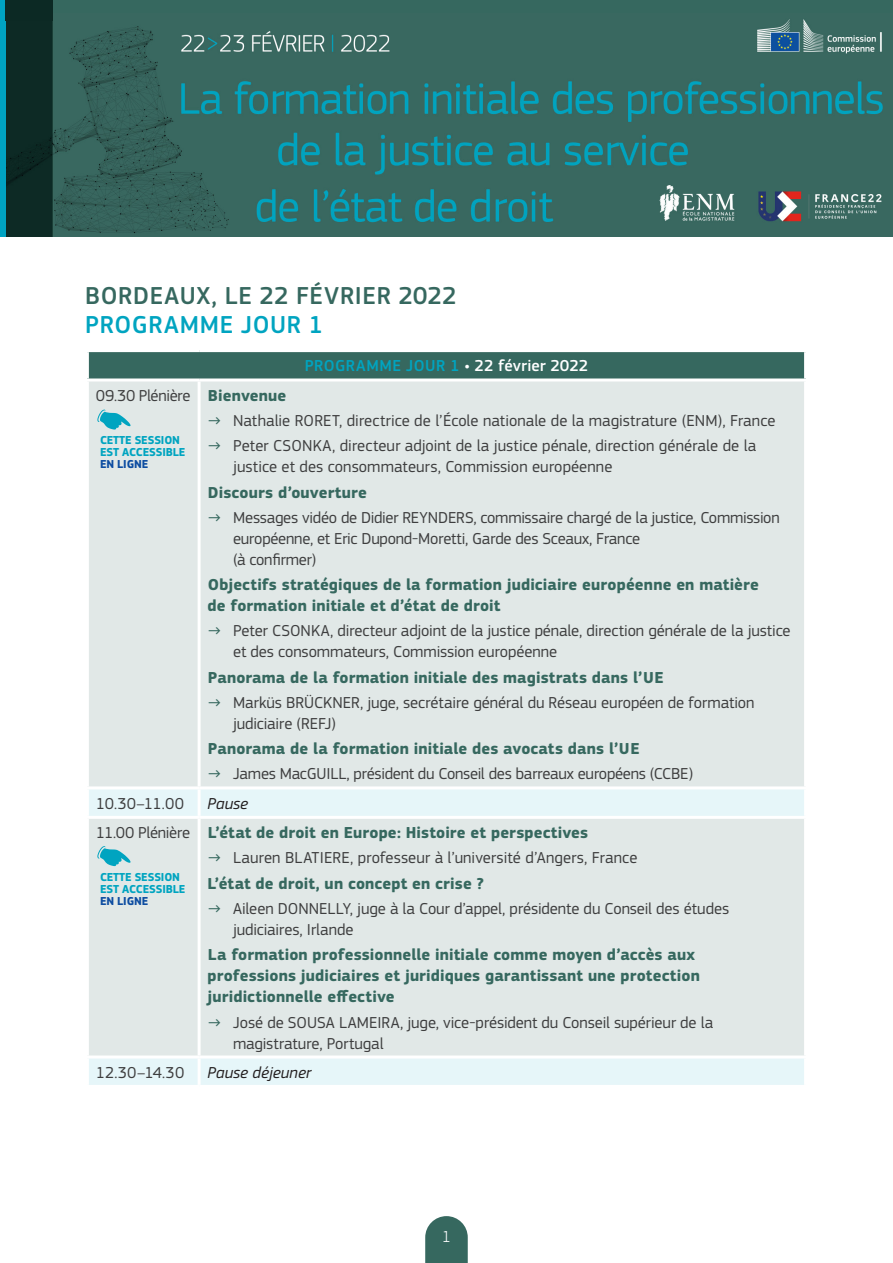
<style>
.page{position:relative;width:893px;height:1263px;background:#fff}
.page>*{position:absolute;margin:0;border:0;box-sizing:border-box;transform-origin:0 0}
.Paragraph_Style_1{font:500 25.5px "EC Square Sans Pro";letter-spacing:.025em;color:#36685f}
.Paragraph_Style_1-2{font:500 25.5px "EC Square Sans Pro";letter-spacing:.03em;color:#00a4c0}
.t1{font:16.5px/21px "EC Square Sans Pro";letter-spacing:-.005em;color:#3e3e3f}
.t2{font:700 16.5px/21px "EC Square Sans Pro";letter-spacing:.005em;color:#36685f}
.t3{font:500 16.5px "EC Square Sans Pro";letter-spacing:.02em;color:#00a4c0}
.t4{font:italic 16.5px "EC Square Sans Pro";letter-spacing:.005em;color:#231f20}
.t5{font:300 16.5px "EC Square Sans Pro";color:#fff}
.t6{font:700 12px/12px "EC Square Sans Pro";letter-spacing:-.01em;color:#00a4c0}
.t7{font:700 12px "EC Square Sans Pro";letter-spacing:-.01em;color:#0d4da1}
.s1{color:#fff}
.s2{font-weight:700;color:#36685f}
.s3{color:#36685f}
.s4{font-weight:400;font-style:italic;color:#231f20}
.s5{font-weight:400;color:#3e3e3f}
</style>
<div class="page">
<svg style="left:425px;top:1216px;width:43px;height:47px"></svg>
<div style="left:87px;top:351px;width:719px;height:29px;background:#36685f"></div>
<div style="left:89px;top:381px;width:715px;height:405px;background:#e1e8e7"></div>
<svg style="left:89px;top:789px;width:715px;height:296px;fill:#e1e8e7"></svg>
<hr style="left:86px;top:349px;width:113px;height:3px;background:#fff">
<hr style="left:86px;top:352px;width:3px;height:26px;background:#fff">
<hr style="left:199px;top:349px;width:608px;height:3px;background:#fff">
<hr style="left:804px;top:352px;width:3px;height:26px;background:#fff">
<hr style="left:86px;top:378px;width:113px;height:3px;background:#fff">
<hr style="left:199px;top:378px;width:608px;height:3px;background:#fff">
<hr style="left:198px;top:381px;width:3px;height:405px;background:#fff">
<hr style="left:198px;top:789px;width:3px;height:27px;background:#fff">
<hr style="left:86px;top:816px;width:113px;height:3px;background:#fff">
<hr style="left:199px;top:816px;width:608px;height:3px;background:#fff">
<hr style="left:198px;top:819px;width:3px;height:236px;background:#fff">
<hr style="left:86px;top:1055px;width:113px;height:3px;background:#fff">
<hr style="left:199px;top:1055px;width:608px;height:3px;background:#fff">
<hr style="left:198px;top:1058px;width:3px;height:27px;background:#fff">
<div style="left:0;top:0;width:893px;height:237px;background:#36685f"></div>
<img style="left:5px;top:19px;width:878px;height:218px">
<div style="left:0;top:0;width:5px;height:237px;background:#00a3c2"></div>
<div style="left:5px;top:0;width:48px;height:21px;background:#0c2924"></div>
<svg style="left:96px;top:406px;width:37px;height:30px"></svg>
<svg style="left:96px;top:843px;width:37px;height:30px"></svg>
<p class="Paragraph_Style_1" style="left:85px;top:281px;width:373px">BORDEAUX, LE 22 FÉVRIER 2022</p>
<p class="Paragraph_Style_1-2" style="left:85px;top:309px;width:239px">PROGRAMME JOUR 1</p>
<p class="t3" style="left:305px;top:356px;width:285px">PROGRAMME JOUR 1 <span class="s1">• 22 février 2022</span></p>
<p class="t1" style="left:96px;top:385px;width:192px">09.30 Plénière <span class="s2">Bienvenue</span></p>
<p class="t1" style="left:208px;top:410px;width:569px"><span class="s3">→</span> Nathalie RORET, directrice de l’École nationale de la magistrature (ENM), France</p>
<p class="t1" style="left:233px;top:435px;width:525px;text-indent:-26px"><span class="s3">→</span> Peter CSONKA, directeur adjoint de la justice pénale, direction générale de la justice et des consommateurs, Commission européenne</p>
<p class="t2" style="left:208px;top:482px;width:161px">Discours d’ouverture</p>
<p class="t1" style="left:233px;top:507px;width:548px;text-indent:-26px"><span class="s3">→</span> Messages vidéo de Didier REYNDERS, commissaire chargé de la justice, Commission européenne, et Eric Dupond-Moretti, Garde des Sceaux, France<br>(à confirmer)</p>
<p class="t2" style="left:208px;top:575px;width:553px">Objectifs stratégiques de la formation judiciaire européenne en matière de formation initiale et d’état de droit</p>
<p class="t1" style="left:233px;top:621px;width:559px;text-indent:-26px"><span class="s3">→</span> Peter CSONKA, directeur adjoint de la justice pénale, direction générale de la justice et des consommateurs, Commission européenne</p>
<p class="t2" style="left:208px;top:667px;width:457px">Panorama de la formation initiale des magistrats dans l’UE</p>
<p class="t1" style="left:233px;top:692px;width:523px;text-indent:-26px"><span class="s3">→</span> Marküs BRÜCKNER, juge, secrétaire général du Réseau européen de formation judiciaire (REFJ)</p>
<p class="t2" style="left:208px;top:739px;width:433px">Panorama de la formation initiale des avocats dans l’UE</p>
<p class="t1" style="left:208px;top:764px;width:487px"><span class="s3">→</span> James MacGUILL, président du Conseil des barreaux européens (CCBE)</p>
<p class="t1" style="left:96px;top:793px;width:89px">10.30–11.00</p>
<p class="t6" style="left:100px;top:435px;width:87px">CETTE SESSION<br>EST ACCESSIBLE</p>
<p class="t7" style="left:100px;top:457px;width:50px">EN LIGNE</p>
<p class="t2" style="left:96px;top:789px;width:494px;line-height:29.4px;text-indent:112px"><span class="s4">Pause<br></span><span class="s5">11.00 Plénière</span> L’état de droit en Europe: Histoire et perspectives</p>
<p class="t1" style="left:208px;top:845px;width:431px;line-height:25.2px"><span class="s3">→</span> Lauren BLATIERE, professeur à l’université d’Angers, France<br><span class="s2">L’état de droit, un concept en crise ?</span></p>
<p class="t1" style="left:233px;top:898px;width:498px;text-indent:-26px"><span class="s3">→</span> Aileen DONNELLY, juge à la Cour d’appel, présidente du Conseil des études judiciaires, Irlande</p>
<p class="t2" style="left:208px;top:945px;width:494px">La formation professionnelle initiale comme moyen d’accès aux professions judiciaires et juridiques garantissant une protection juridictionnelle effective</p>
<p class="t1" style="left:233px;top:1012px;width:482px;text-indent:-26px"><span class="s3">→</span> José de SOUSA LAMEIRA, juge, vice-président du Conseil supérieur de la magistrature, Portugal</p>
<p class="t1" style="left:96px;top:1062px;width:90px">12.30–14.30</p>
<p class="t4" style="left:208px;top:1063px;width:105px">Pause déjeuner</p>
<p class="t6" style="left:100px;top:871px;width:87px">CETTE SESSION<br>EST ACCESSIBLE</p>
<p class="t7" style="left:100px;top:894px;width:50px">EN LIGNE</p>
<p class="t5" style="left:442px;top:1227px;width:10px">1</p>
</div>
